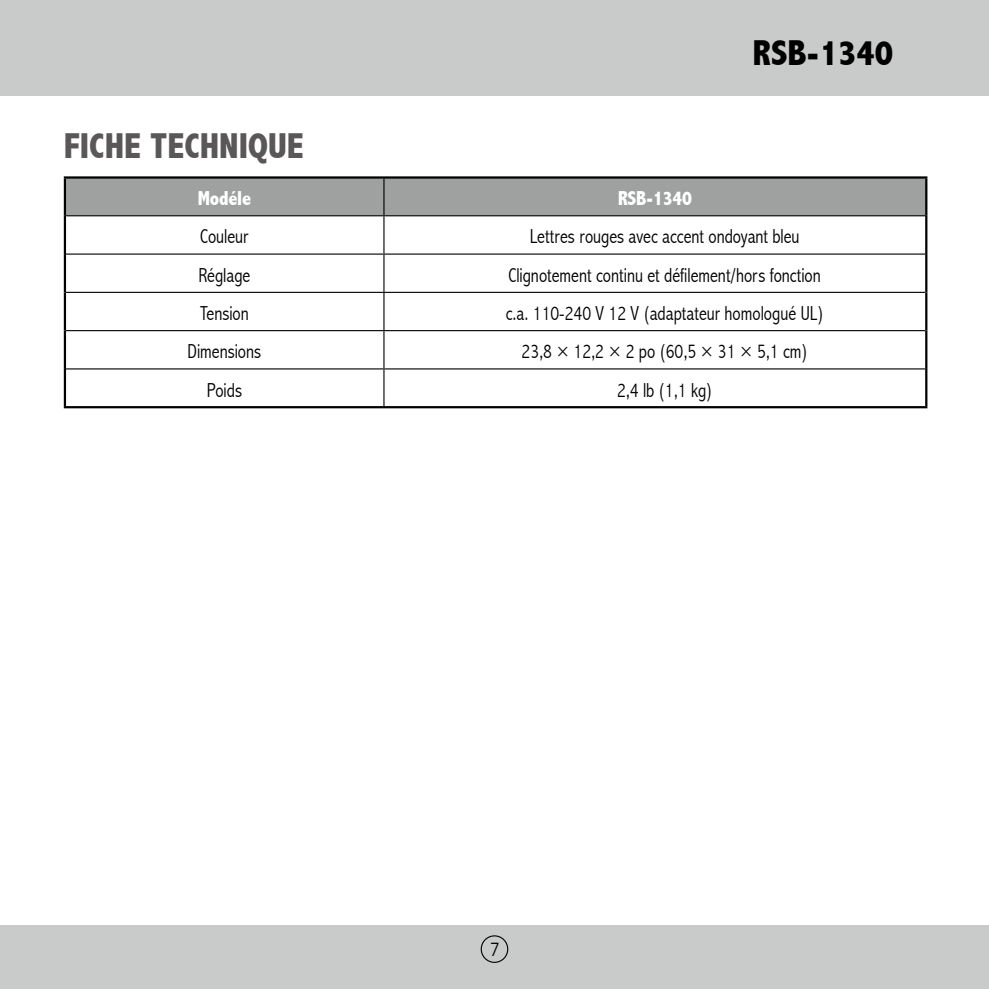
<style>
.page{position:relative;width:989px;height:989px;background:#fff}
.page>*{position:absolute;margin:0;border:0;box-sizing:border-box;transform-origin:0 0}
.t1{font:800 condensed 36px "Abadi";color:#595757}
.t2{font:800 condensed 36px "Abadi";color:#000}
.t3{font:300 condensed 20.25px "Abadi";color:#000;scale:.95 1}
.t4{font:800 condensed 20.25px "Abadi";letter-spacing:-.01em;color:#fff;scale:.96 1}
.t5{font:300 condensed 20.25px "Abadi";color:#000}
</style>
<div class="page">
<div style="left:0;top:0;width:989px;height:96px;background:#c9caca"></div>
<div style="left:0;top:925px;width:989px;height:64px;background:#c9caca"></div>
<div style="left:481px;top:935px;width:27px;height:28px;border:1px solid #000;border-radius:50%"></div>
<div style="left:66px;top:179px;width:859px;height:36px;background:#9fa0a0"></div>
<hr style="left:64px;top:176px;width:320px;height:3px;background:#000">
<hr style="left:64px;top:179px;width:2px;height:37px;background:#000">
<hr style="left:384px;top:176px;width:543px;height:3px;background:#000">
<hr style="left:925px;top:179px;width:2px;height:37px;background:#000">
<hr style="left:64px;top:216px;width:2px;height:38px;background:#000">
<hr style="left:925px;top:216px;width:2px;height:38px;background:#000">
<hr style="left:64px;top:254px;width:2px;height:38px;background:#000">
<hr style="left:925px;top:254px;width:2px;height:38px;background:#000">
<hr style="left:64px;top:292px;width:2px;height:39px;background:#000">
<hr style="left:925px;top:292px;width:2px;height:39px;background:#000">
<hr style="left:64px;top:331px;width:2px;height:38px;background:#000">
<hr style="left:925px;top:331px;width:2px;height:38px;background:#000">
<hr style="left:64px;top:369px;width:2px;height:37px;background:#000">
<hr style="left:925px;top:369px;width:2px;height:37px;background:#000">
<hr style="left:64px;top:406px;width:320px;height:2px;background:#000">
<hr style="left:384px;top:406px;width:543px;height:2px;background:#000">
<hr style="left:383px;top:179px;width:1px;height:36px;background:#000">
<hr style="left:66px;top:215px;width:318px;height:1px;background:#000">
<hr style="left:384px;top:215px;width:541px;height:1px;background:#000">
<hr style="left:383px;top:216px;width:1px;height:37px;background:#000">
<hr style="left:66px;top:253px;width:318px;height:2px;background:#000">
<hr style="left:384px;top:253px;width:541px;height:2px;background:#000">
<hr style="left:383px;top:255px;width:1px;height:37px;background:#000">
<hr style="left:66px;top:292px;width:318px;height:1px;background:#000">
<hr style="left:384px;top:292px;width:541px;height:1px;background:#000">
<hr style="left:383px;top:293px;width:1px;height:37px;background:#000">
<hr style="left:66px;top:330px;width:318px;height:1px;background:#000">
<hr style="left:384px;top:330px;width:541px;height:1px;background:#000">
<hr style="left:383px;top:331px;width:1px;height:37px;background:#000">
<hr style="left:66px;top:368px;width:318px;height:1px;background:#000">
<hr style="left:384px;top:368px;width:541px;height:1px;background:#000">
<hr style="left:383px;top:369px;width:1px;height:37px;background:#000">
<h1 class="t2" style="left:753px;top:33px;width:142px">RSB-1340</h1>
<h1 class="t1" style="left:64px;top:125px;width:241px">FICHE TECHNIQUE</h1>
<p class="t4" style="left:198px;top:187px;width:57px">Modéle</p>
<p class="t4" style="left:618px;top:187px;width:79px">RSB-1340</p>
<p class="t3" style="left:200px;top:225px;width:53px">Couleur</p>
<p class="t3" style="left:529px;top:225px;width:286px">Lettres rouges avec accent ondoyant bleu</p>
<p class="t3" style="left:198px;top:263px;width:56px">Réglage</p>
<p class="t3" style="left:508px;top:263px;width:330px">Clignotement continu et défilement/hors fonction</p>
<p class="t3" style="left:200px;top:301px;width:53px">Tension</p>
<p class="t3" style="left:506px;top:301px;width:336px">c.a. 110-240 V 12 V (adaptateur homologué UL)</p>
<p class="t3" style="left:188px;top:340px;width:79px">Dimensions</p>
<p class="t3" style="left:521px;top:340px;width:303px">23,8 × 12,2 × 2 po (60,5 × 31 × 5,1 cm)</p>
<p class="t3" style="left:207px;top:378px;width:39px">Poids</p>
<p class="t3" style="left:617px;top:378px;width:102px">2,4 lb (1,1 kg)</p>
<p class="t5" style="left:490px;top:937px;width:11px">7</p>
</div>
